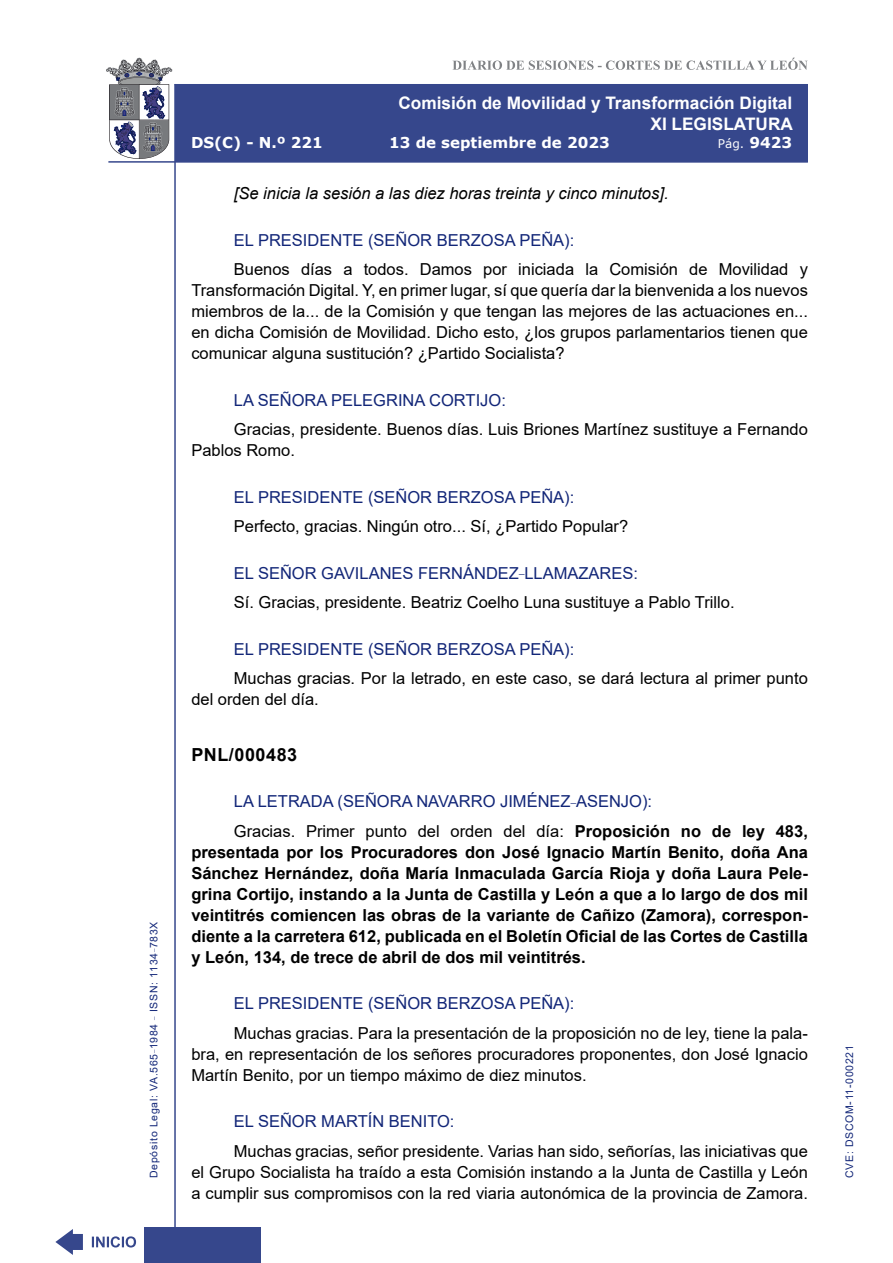
<style>
.page{position:relative;width:893px;height:1263px;background:#fff}
.page>*{position:absolute;margin:0;border:0;box-sizing:border-box;transform-origin:0 0}
.MarcadorPrimerNivel{font:700 18px "Arial";letter-spacing:.03em;color:#000}
.t1{font:700 17.25px/20.7px "Arial";color:#fff;text-align:right}
.t2{font:16.5px/21px "Arial";color:#000;text-align:justify}
.t3{font:700 16.5px/21px "Arial";color:#000;text-align:justify}
.Orador{font:16.5px "Arial";color:#122678}
.t4{font:italic 16.5px "Arial";color:#000}
.t5{font:700 15px "Verdana";color:#fff}
.t6{font:12px "Verdana";color:#fff}
.t7{font:10.5px "Arial";letter-spacing:.065em;color:#122678}
.s1{font-weight:700;font-size:15px}
.s2{font-weight:400}
</style>
<div class="page">
<svg style="left:452px;top:58px;width:356px;height:12px"></svg>
<hr style="left:174px;top:84px;width:2px;height:1179px;background:#36478c">
<div style="left:144px;top:1227px;width:117px;height:36px;background:#36478c"></div>
<div style="left:175px;top:84px;width:633px;height:78px;background:#36478c"></div>
<hr style="left:108px;top:161px;width:700px;height:2px;background:#36478c">
<svg style="left:92px;top:1236px;width:44px;height:11px"></svg>
<svg style="left:55px;top:1229px;width:28px;height:26px"></svg>
<svg style="left:106px;top:58px;width:66px;height:101px"></svg>
<p class="t7" style="left:146px;top:1178px;width:258px;rotate:-90deg">Depósito Legal: VA.565<sup>_</sup>1984 <sup>_</sup> ISSN: 1134<sup>_</sup>783X</p>
<p class="t1" style="left:398px;top:93px;width:396px">Comisión de Movilidad y Transformación Digital<br>XI LEGISLATURA</p>
<p class="t5" style="left:191px;top:132px;width:133px">DS(C) - N.º 221</p>
<p class="t5" style="left:389px;top:132px;width:222px">13 de septiembre de 2023</p>
<p class="t6" style="left:718px;top:135px;width:76px">Pág. <span class="s1">9423</span></p>
<p class="t4" style="left:234px;top:183px;width:436px">[Se inicia la sesión a las diez horas treinta y cinco minutos].</p>
<p class="Orador" style="left:234px;top:228px;width:342px">EL PRESIDENTE (SEÑOR BERZOSA PEÑA):</p>
<p class="t2" style="left:191px;top:259px;width:618px;text-indent:43px">Buenos días a todos. Damos por iniciada la Comisión de Movilidad y Transformación Digital. Y, en primer lugar, sí que quería dar la bienvenida a los nuevos miembros de la... de la Comisión y que tengan las mejores de las actuaciones en... en dicha Comisión de Movilidad. Dicho esto, ¿los grupos parlamentarios tienen que comunicar alguna sustitución? ¿Partido Socialista?</p>
<p class="Orador" style="left:234px;top:388px;width:274px">LA SEÑORA PELEGRINA CORTIJO:</p>
<p class="t2" style="left:191px;top:419px;width:618px;text-indent:43px">Gracias, presidente. Buenos días. Luis Briones Martínez sustituye a Fernando<br>Pablos Romo.</p>
<p class="Orador" style="left:234px;top:485px;width:342px">EL PRESIDENTE (SEÑOR BERZOSA PEÑA):</p>
<p class="t2" style="left:234px;top:516px;width:396px">Perfecto, gracias. Ningún otro... Sí, ¿Partido Popular?</p>
<p class="Orador" style="left:234px;top:561px;width:406px">EL SEÑOR GAVILANES FERNÁNDEZ<sup>_</sup>LLAMAZARES:</p>
<p class="t2" style="left:234px;top:592px;width:502px">Sí. Gracias, presidente. Beatriz Coelho Luna sustituye a Pablo Trillo.</p>
<p class="Orador" style="left:234px;top:638px;width:342px">EL PRESIDENTE (SEÑOR BERZOSA PEÑA):</p>
<p class="t2" style="left:191px;top:668px;width:618px;text-indent:43px">Muchas gracias. Por la letrado, en este caso, se dará lectura al primer punto del orden del día.</p>
<p class="MarcadorPrimerNivel" style="left:191px;top:742px;width:107px">PNL/000483</p>
<p class="Orador" style="left:234px;top:790px;width:420px">LA LETRADA (SEÑORA NAVARRO JIMÉNEZ<sup>_</sup>ASENJO):</p>
<p class="t3" style="left:191px;top:821px;width:618px;text-indent:43px"><span class="s2">Gracias. Primer punto del orden del día:</span> Proposición no de ley 483, presentada por los Procuradores don José Ignacio Martín Benito, doña Ana Sánchez Hernández, doña María Inmaculada García Rioja y doña Laura Pele&shy;grina Cortijo, instando a la Junta de Castilla y León a que a lo largo de dos mil veintitrés comiencen las obras de la variante de Cañizo (Zamora), correspon&shy;diente a la carretera 612, publicada en el Boletín Oficial de las Cortes de Castilla y León, 134, de trece de abril de dos mil veintitrés.</p>
<p class="Orador" style="left:234px;top:992px;width:342px">EL PRESIDENTE (SEÑOR BERZOSA PEÑA):</p>
<p class="t2" style="left:191px;top:1022px;width:618px;text-indent:43px">Muchas gracias. Para la presentación de la proposición no de ley, tiene la pala&shy;bra, en representación de los señores procuradores proponentes, don José Ignacio Martín Benito, por un tiempo máximo de diez minutos.</p>
<p class="Orador" style="left:234px;top:1110px;width:222px">EL SEÑOR MARTÍN BENITO:</p>
<p class="t2" style="left:191px;top:1140px;width:618px;text-indent:43px">Muchas gracias, señor presidente. Varias han sido, señorías, las iniciativas que el Grupo Socialista ha traído a esta Comisión instando a la Junta de Castilla y León a cumplir sus compromisos con la red viaria autonómica de la provincia de Zamora.</p>
<p class="t7" style="left:842px;top:1178px;width:134px;rotate:-90deg">CVE: DSCOM-11-000221</p>
</div>
